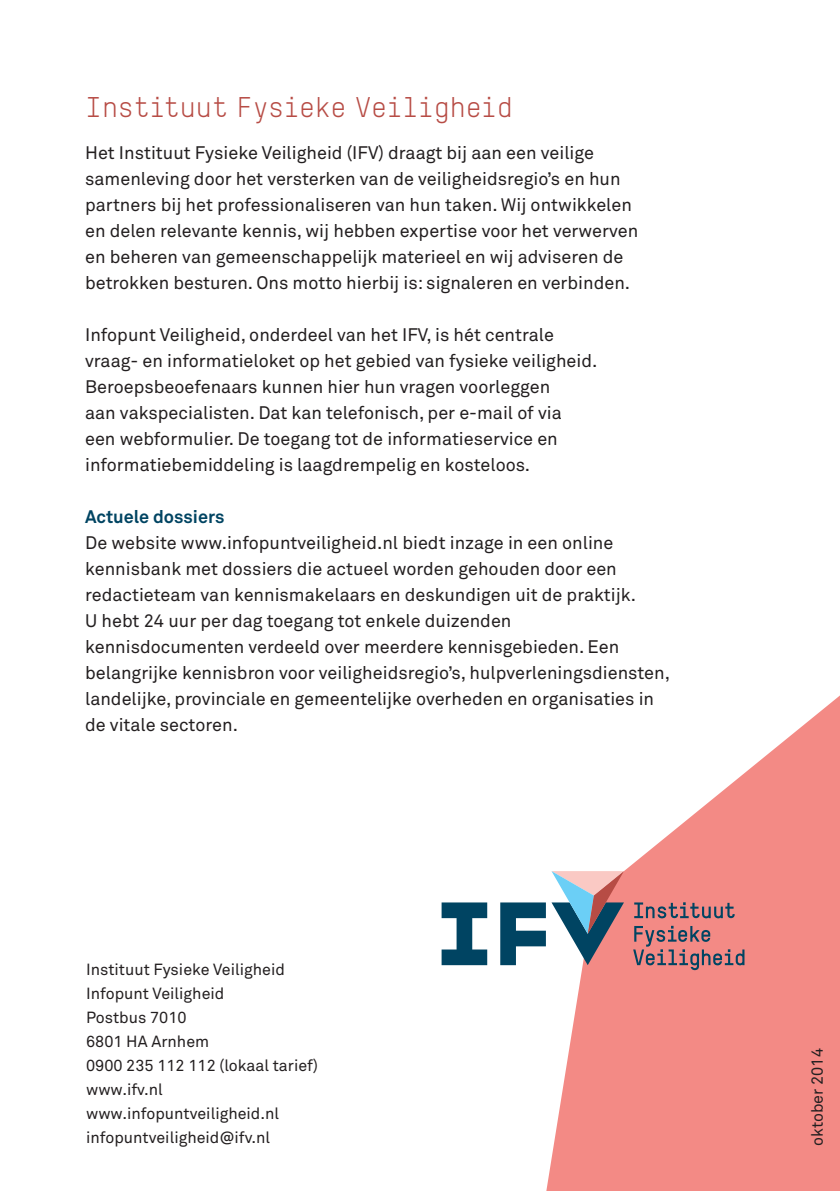
<style>
.page{position:relative;width:840px;height:1191px;background:#fff}
.page>*{position:absolute;margin:0;border:0;box-sizing:border-box;transform-origin:0 0}
.t1{font:28px "TSTARTW";letter-spacing:.01em;color:#b74c45}
.t2{font:18px/26px "Akkurat Std";color:#231f20}
.t3{font:700 18px "Akkurat Std";color:#004462}
.t4{font:16px/24px "Akkurat Std";color:#231f20}
</style>
<div class="page">
<svg style="left:546px;top:696px;width:293px;height:495px;fill:#f38a85"></svg>
<svg style="left:500px;top:902px;width:45px;height:63px"></svg>
<svg style="left:441px;top:902px;width:46px;height:63px"></svg>
<svg style="left:551px;top:871px;width:72px;height:94px"></svg>
<svg style="left:634px;top:902px;width:100px;height:16px;background:#a77479"></svg>
<svg style="left:632px;top:925px;width:112px;height:45px;background:#c07b7d"></svg>
<h1 class="t1" style="left:85px;top:90px;width:428px">Instituut Fysieke Veiligheid</h1>
<p class="t2" style="left:85px;top:140px;width:554px">Het Instituut Fysieke Veiligheid (IFV) draagt bij aan een veilige samenleving door het versterken van de veiligheidsregio’s en hun partners bij het professionaliseren van hun taken. Wij ontwikkelen en delen relevante kennis, wij hebben expertise voor het verwerven en beheren van gemeenschappelijk materieel en wij adviseren de betrokken besturen. Ons motto hierbij is: signaleren en verbinden.</p>
<p class="t2" style="left:85px;top:321px;width:513px">Infopunt Veiligheid, onderdeel van het IFV, is hét centrale vraag- en informatieloket op het gebied van fysieke veiligheid.<br>Beroepsbeoefenaars kunnen hier hun vragen voorleggen<br>aan vakspecialisten. Dat kan telefonisch, per e-mail of via<br>een webformulier. De toegang tot de informatieservice en informatiebemiddeling is laagdrempelig en kosteloos.</p>
<p class="t3" style="left:85px;top:505px;width:141px">Actuele dossiers</p>
<p class="t2" style="left:85px;top:529px;width:586px">De website www.infopuntveiligheid.nl biedt inzage in een online kennisbank met dossiers die actueel worden gehouden door een redactieteam van kennismakelaars en deskundigen uit de praktijk.<br>U hebt 24 uur per dag toegang tot enkele duizenden kennisdocumenten verdeeld over meerdere kennisgebieden. Een belangrijke kennisbron voor veiligheidsregio’s, hulpverleningsdiensten, landelijke, provinciale en gemeentelijke overheden en organisaties in de vitale sectoren.</p>
<p class="t4" style="left:86px;top:957px;width:233px">Instituut Fysieke Veiligheid<br>Infopunt Veiligheid<br>Postbus 7010<br>6801 HA Arnhem<br>0900 235 112 112 (lokaal tarief) www.ifv.nl www.infopuntveiligheid.nl infopuntveiligheid@ifv.nl</p>
<p class="t4" style="left:804px;top:1145px;width:99px;rotate:-90deg">oktober 2014</p>
</div>
